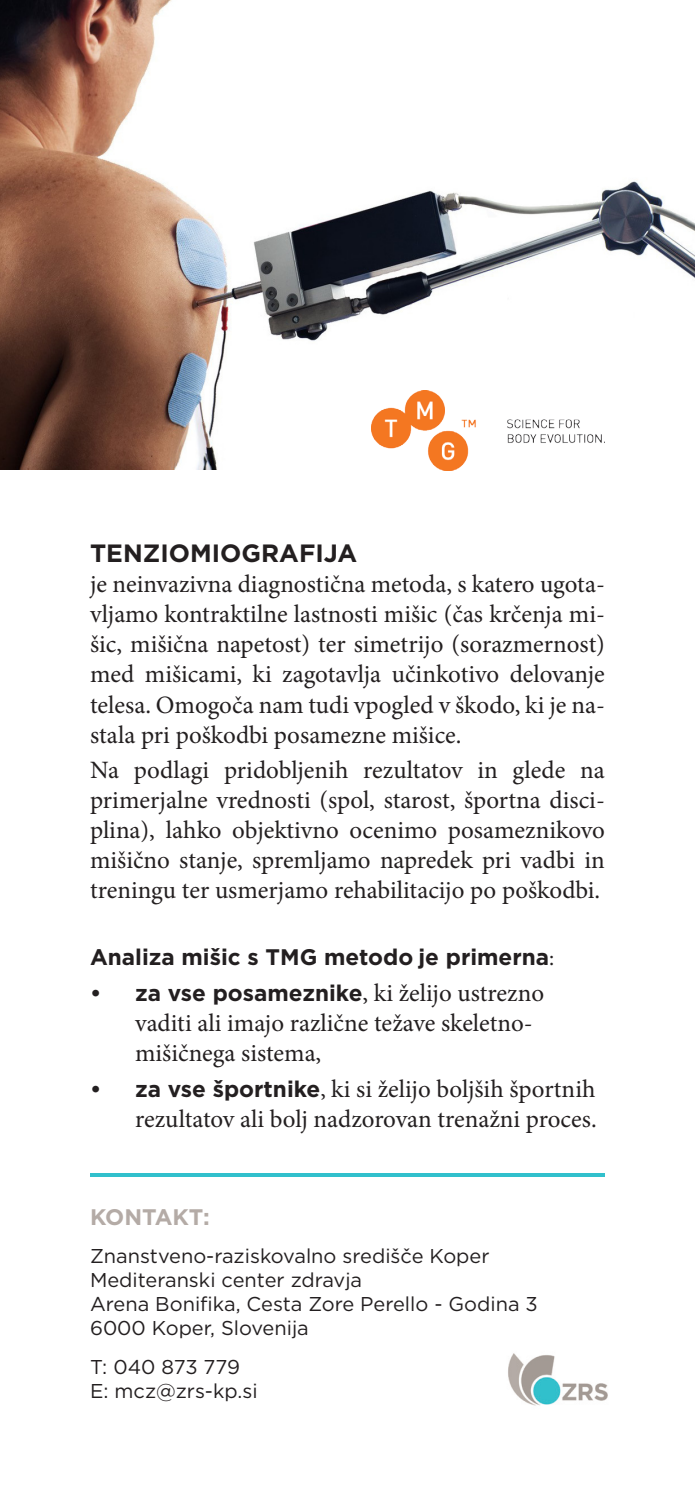
<style>
.page{position:relative;width:695px;height:1489px;background:#fff}
.page>*{position:absolute;margin:0;border:0;box-sizing:border-box;transform-origin:0 0}
.t1{font:25px/30px "Minion Pro";color:#231f20;text-align:justify}
.t2{font:700 25px "Gotham";color:#231f20}
.t3{font:700 22.5px "Gotham";color:#231f20}
.t4{font:700 22.5px "Gotham";letter-spacing:-.005em;color:#b4aba6}
.t5{font:20px "Gotham";color:#231f20}
.s1{font-family:"Minion Pro";font-weight:400}
.s2{font-family:"Minion Pro";font-weight:400;font-size:25px}
.s3{font-family:"Gotham";font-weight:700;font-size:22.5px}
.s4{font-size:24px}
</style>
<div class="page">
<img style="left:0;top:0;width:694px;height:470px">
<img style="left:508px;top:1353px;width:100px;height:53px">
<hr style="left:90px;top:1173px;width:514px;height:3px;background:#31c0cc">
<img style="left:371px;top:390px;width:233px;height:80px">
<p class="t2" style="left:90px;top:537px;width:268px">TENZIOMIOGRAFIJA</p>
<p class="t1" style="left:90px;top:569px;width:516px">je neinvazivna diagnostična metoda, s katero ugota&shy;vljamo kontraktilne lastnosti mišic (čas krčenja mi&shy;šic, mišična napetost) ter simetrijo (sorazmernost) med mišicami, ki zagotavlja učinkotivo delovanje telesa. Omogoča nam tudi vpogled v škodo, ki je na&shy;stala pri poškodbi posamezne mišice.</p>
<p class="t1" style="left:90px;top:755px;width:516px">Na podlagi pridobljenih rezultatov in glede na primerjalne vrednosti (spol, starost, športna disci&shy;plina), lahko objektivno ocenimo posameznikovo mišično stanje, spremljamo napredek pri vadbi in treningu ter usmerjamo rehabilitacijo po poškodbi.</p>
<p class="t3" style="left:90px;top:942px;width:465px">Analiza mišic s TMG metodo je primerna<span class="s1">:</span></p>
<p class="t3" style="left:90px;top:978px;width:455px">• za vse posameznike<span class="s2">, ki želijo ustrezno</span></p>
<p class="t1" style="left:135px;top:1008px;width:399px">vaditi ali imajo različne težave skeletno&shy;mišičnega sistema,</p>
<p class="t1" style="left:90px;top:1073px;width:508px;text-align:right"><span class="s3">• za vse športnike</span><span class="s4">,</span> ki si želijo boljših športnih rezultatov ali bolj nadzorovan trenažni proces.</p>
<p class="t4" style="left:90px;top:1202px;width:121px">KONTAKT:</p>
<p class="t5" style="left:90px;top:1243px;width:401px">Znanstveno-raziskovalno središče Koper</p>
<p class="t5" style="left:90px;top:1267px;width:273px">Mediteranski center zdravja</p>
<p class="t5" style="left:90px;top:1291px;width:449px">Arena Bonifika, Cesta Zore Perello - Godina 3</p>
<p class="t5" style="left:90px;top:1315px;width:220px">6000 Koper, Slovenija</p>
<p class="t5" style="left:90px;top:1353px;width:151px">T: 040 873 779</p>
<p class="t5" style="left:90px;top:1377px;width:169px">E: mcz@zrs-kp.si</p>
</div>
